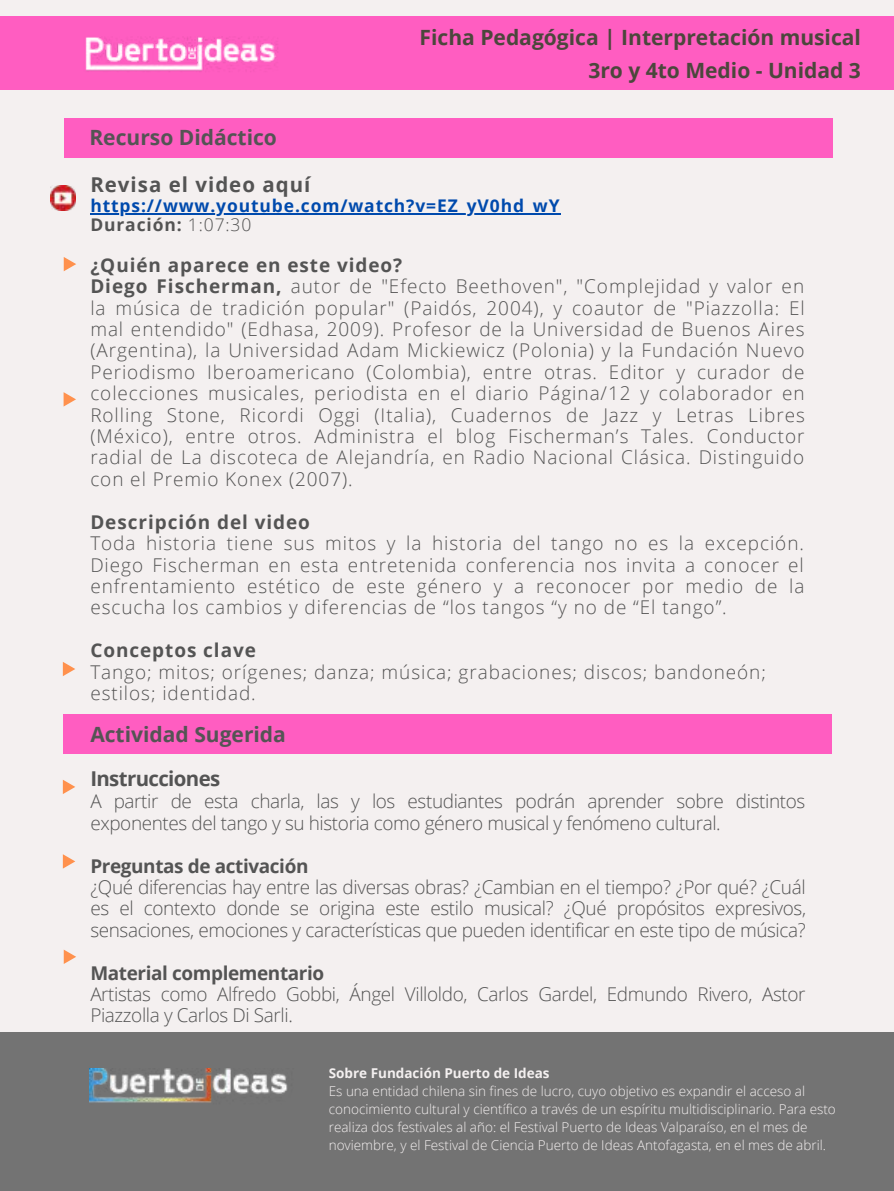
<style>
.page{position:relative;width:894px;height:1191px;background:#fff}
.page>*{position:absolute;margin:0;border:0;box-sizing:border-box;transform-origin:0 0}
.t1{font:700 21px/32.7px "Open Sans";color:#4b473c;text-align:right}
.t2{font:700 21px "Open Sans";color:#545454}
.t3{font:700 20.4px "Open Sans";letter-spacing:.05em;color:#545454}
.t4{font:700 20.4px "Open Sans";letter-spacing:-.03em;color:#545454}
.t5{font:300 18.9px/21.5px "Open Sans";letter-spacing:.05em;color:#545454}
.t6{font:300 18.9px/21.5px "Open Sans";letter-spacing:-.02em;color:#545454}
.t7{font:700 18.9px "Open Sans";letter-spacing:-.02em;color:#545454}
.t8{font:700 18.9px "Open Sans";letter-spacing:.05em;color:#545454}
.t9{font:700 17.4px/19.2px "Open Sans";letter-spacing:.05em;color:#004aad}
.t10{font:300 13.5px/18px "Open Sans";color:#f4f0f0}
.t11{font:700 13.5px "Open Sans";color:#f4f0f0}
.s1{color:#545454}
.s2{font-weight:300;color:#545454}
.s3{font-weight:700}
</style>
<div class="page">
<div style="left:0;top:0;width:893px;height:1190px;background:#f4f0f0"></div>
<div style="left:63px;top:714px;width:768px;height:39px;background:#ff5dc1"></div>
<div style="left:64px;top:119px;width:768px;height:39px;background:#ff5dc1"></div>
<div style="left:0;top:1031px;width:893px;height:159px;background:#737373"></div>
<img style="left:89px;top:1068px;width:199px;height:35px">
<svg style="left:64px;top:257px;width:12px;height:14px"></svg>
<svg style="left:64px;top:392px;width:12px;height:14px"></svg>
<svg style="left:63px;top:662px;width:12px;height:14px"></svg>
<svg style="left:63px;top:780px;width:12px;height:14px"></svg>
<svg style="left:63px;top:854px;width:12px;height:14px"></svg>
<svg style="left:64px;top:950px;width:12px;height:13px"></svg>
<img style="left:51px;top:186px;width:25px;height:25px">
<div style="left:0;top:16px;width:893px;height:74px;background:#ff5dc1"></div>
<img style="left:85px;top:37px;width:193px;height:35px">
<hr style="left:90px;top:213px;width:470px;height:1px;background:#004aad">
<p class="t2" style="left:89px;top:122px;width:189px">Recurso Didáctico</p>
<p class="t1" style="left:419px;top:21px;width:442px">Ficha Pedagógica | Interpretación musical<br>3ro y 4to Medio - Unidad 3</p>
<p class="t3" style="left:90px;top:170px;width:221px">Revisa el video aquí</p>
<p class="t9" style="left:90px;top:196px;width:470px">https://www.youtube.com/watch?v=EZ_yV0hd_wY<br><span class="s1">Duración:</span> <span class="s2">1:07:30</span></p>
<p class="t5" style="left:90px;top:254px;width:715px"><span class="s3">¿Quién aparece en este video?<br>Diego Fischerman,</span> autor de "Efecto Beethoven", "Complejidad y valor en la música de tradición popular" (Paidós, 2004), y coautor de "Piazzolla: El mal entendido" (Edhasa, 2009). Profesor de la Universidad de Buenos Aires (Argentina), la Universidad Adam Mickiewicz (Polonia) y la Fundación Nuevo Periodismo Iberoamericano (Colombia), entre otras. Editor y curador de colecciones musicales, periodista en el diario Página/12 y colaborador en Rolling Stone, Ricordi Oggi (Italia), Cuadernos de Jazz y Letras Libres (México), entre otros. Administra el blog Fischerman’s Tales. Conductor radial de La discoteca de Alejandría, en Radio Nacional Clásica. Distinguido con el Premio Konex (2007).</p>
<p class="t8" style="left:90px;top:508px;width:221px">Descripción del video</p>
<p class="t5" style="left:90px;top:532px;width:715px;text-align:justify">Toda historia tiene sus mitos y la historia del tango no es la excepción.<br>Diego Fischerman en esta entretenida conferencia nos invita a conocer el enfrentamiento estético de este género y a reconocer por medio de la escucha los cambios y diferencias de “los tangos “y no de “El tango”.</p>
<p class="t8" style="left:90px;top:637px;width:167px">Conceptos clave</p>
<p class="t5" style="left:90px;top:660px;width:676px">Tango; mitos; orígenes; danza; música; grabaciones; discos; bandoneón; estilos; identidad.</p>
<p class="t2" style="left:90px;top:719px;width:197px">Actividad Sugerida</p>
<p class="t4" style="left:90px;top:764px;width:131px">Instrucciones</p>
<p class="t6" style="left:90px;top:790px;width:716px">A partir de esta charla, las y los estudiantes podrán aprender sobre distintos exponentes del tango y su historia como género musical y fenómeno cultural.</p>
<p class="t7" style="left:90px;top:852px;width:220px">Preguntas de activación</p>
<p class="t5" style="left:90px;top:875px;width:717px;text-align:justify">¿Qué diferencias hay entre las diversas obras? ¿Cambian en el tiempo? ¿Por qué? ¿Cuál es el contexto donde se origina este estilo musical? ¿Qué propósitos expresivos, sensaciones, emociones y características que pueden identificar en este tipo de música?</p>
<p class="t7" style="left:90px;top:959px;width:235px">Material complementario</p>
<p class="t6" style="left:90px;top:982px;width:716px">Artistas como Alfredo Gobbi, Ángel Villoldo, Carlos Gardel, Edmundo Rivero, Astor<br>Piazzolla y Carlos Di Sarli.</p>
<p class="t11" style="left:329px;top:1063px;width:222px">Sobre Fundación Puerto de Ideas</p>
<p class="t10" style="left:329px;top:1081px;width:508px">Es una entidad chilena sin fines de lucro, cuyo objetivo es expandir el acceso al conocimiento cultural y científico a través de un espíritu multidisciplinario. Para esto realiza dos festivales al año: el Festival Puerto de Ideas Valparaíso, en el mes de noviembre, y el Festival de Ciencia Puerto de Ideas Antofagasta, en el mes de abril.</p>
</div>
